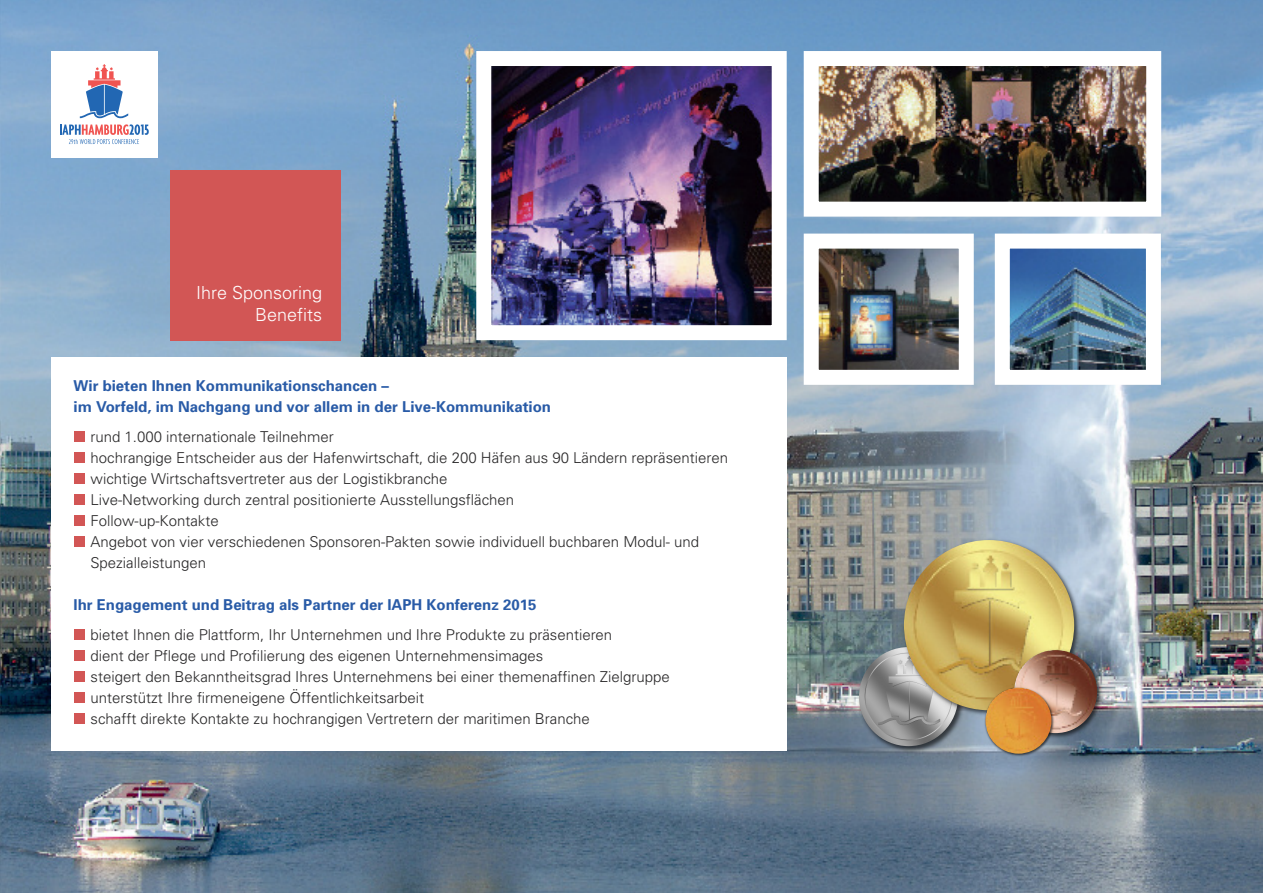
<style>
.page{position:relative;width:1263px;height:893px;background:#fff}
.page>*{position:absolute;margin:0;border:0;box-sizing:border-box;transform-origin:0 0}
.t1{font:300 18px/22.5px "Univers";color:#fff;text-align:right}
.t2{font:300 15px/21px "Univers";color:#272627}
.t3{font:700 15px/21px "Univers";color:#295ba7}
</style>
<div class="page">
<img style="left:0;top:0;width:1263px;height:893px">
<img style="left:492px;top:67px;width:279px;height:257px">
<div style="left:476px;top:51px;width:311px;height:289px;border:15px solid #fff"></div>
<img style="left:820px;top:67px;width:325px;height:134px">
<div style="left:51px;top:357px;width:736px;height:394px;background:#fff"></div>
<div style="left:74px;top:431px;width:10px;height:10px;background:#d25655"></div>
<div style="left:74px;top:452px;width:10px;height:10px;background:#d25655"></div>
<div style="left:74px;top:473px;width:10px;height:10px;background:#d25655"></div>
<div style="left:74px;top:494px;width:10px;height:10px;background:#d25655"></div>
<div style="left:74px;top:515px;width:10px;height:10px;background:#d25655"></div>
<div style="left:74px;top:629px;width:10px;height:10px;background:#d25655"></div>
<div style="left:74px;top:650px;width:10px;height:10px;background:#d25655"></div>
<div style="left:74px;top:671px;width:10px;height:10px;background:#d25655"></div>
<div style="left:74px;top:692px;width:10px;height:10px;background:#d25655"></div>
<div style="left:74px;top:713px;width:10px;height:10px;background:#d25655"></div>
<div style="left:74px;top:536px;width:10px;height:10px;background:#d25655"></div>
<div style="left:170px;top:170px;width:170px;height:170px;background:#d25655"></div>
<div style="left:51px;top:51px;width:106px;height:106px;background:#fff"></div>
<svg style="left:60px;top:124px;width:89px;height:20px"></svg>
<svg style="left:80px;top:64px;width:48px;height:54px"></svg>
<img style="left:854px;top:642px;width:115px;height:115px">
<img style="left:859px;top:647px;width:99px;height:99px;border-radius:50%">
<img style="left:898px;top:534px;width:186px;height:187px">
<img style="left:904px;top:540px;width:170px;height:170px;border-radius:50%">
<img style="left:1008px;top:644px;width:99px;height:99px">
<img style="left:1014px;top:650px;width:83px;height:83px;border-radius:50%">
<img style="left:981px;top:683px;width:78px;height:78px">
<img style="left:985px;top:688px;width:66px;height:66px;border-radius:50%">
<img style="left:820px;top:250px;width:138px;height:119px">
<div style="left:804px;top:234px;width:170px;height:151px;border:15px solid #fff"></div>
<img style="left:1011px;top:250px;width:134px;height:119px">
<p class="t1" style="left:196px;top:283px;width:127px">Ihre Sponsoring<br>Benefits</p>
<p class="t3" style="left:74px;top:376px;width:479px">Wir bieten Ihnen Kommunikationschancen –<br>im Vorfeld, im Nachgang und vor allem in der Live-Kommunikation</p>
<p class="t2" style="left:90px;top:427px;width:639px">rund 1.000 internationale Teilnehmer<br>hochrangige Entscheider aus der Hafenwirtschaft, die 200 Häfen aus 90 Ländern repräsentieren wichtige Wirtschaftsvertreter aus der Logistikbranche<br>Live-Networking durch zentral positionierte Ausstellungsflächen<br>Follow-up-Kontakte<br>Angebot von vier verschiedenen Sponsoren-Pakten sowie individuell buchbaren Modul- und Spezialleistungen</p>
<p class="t3" style="left:74px;top:595px;width:464px">Ihr Engagement und Beitrag als Partner der IAPH Konferenz 2015</p>
<p class="t2" style="left:91px;top:625px;width:581px">bietet Ihnen die Plattform, Ihr Unternehmen und Ihre Produkte zu präsentieren<br>dient der Pflege und Profilierung des eigenen Unternehmensimages<br>steigert den Bekanntheitsgrad Ihres Unternehmens bei einer themenaffinen Zielgruppe unterstützt Ihre firmeneigene Öffentlichkeitsarbeit<br>schafft direkte Kontakte zu hochrangigen Vertretern der maritimen Branche</p>
</div>
